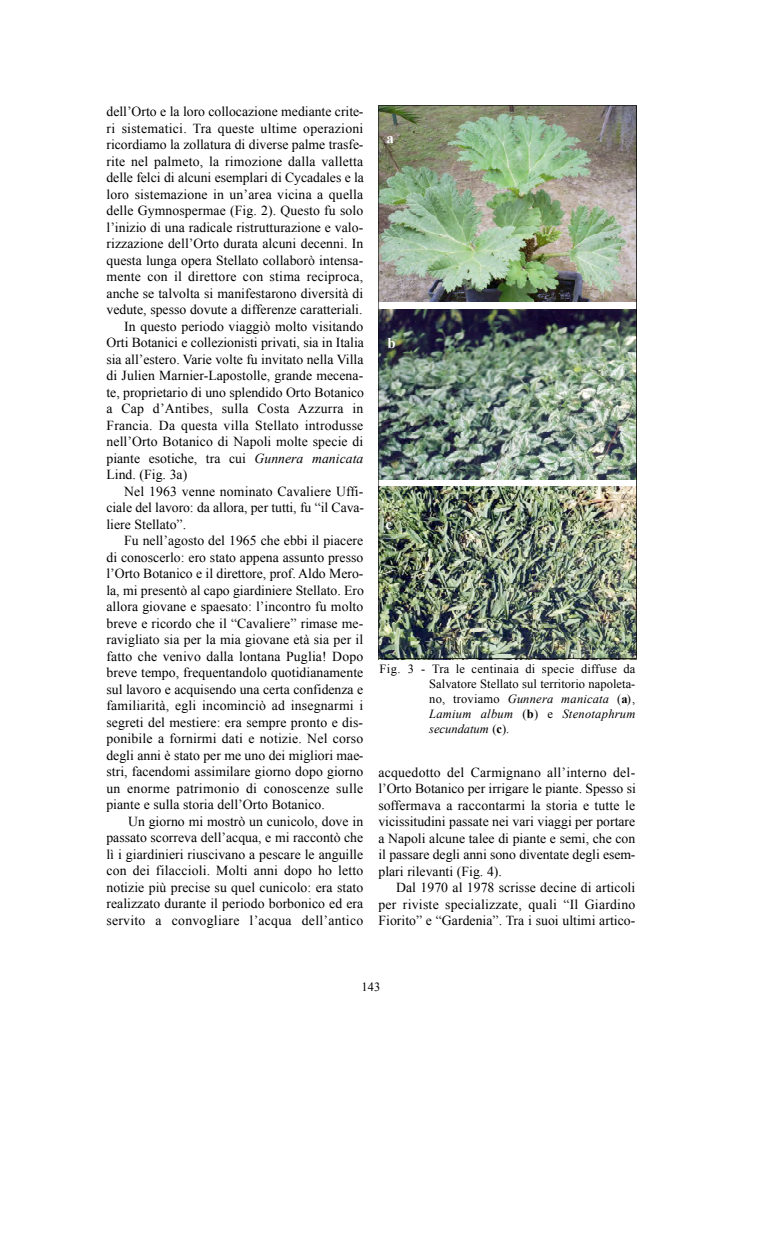
<style>
.page{position:relative;width:765px;height:1260px;background:#fff}
.page>*{position:absolute;margin:0;border:0;box-sizing:border-box;transform-origin:0 0}
.t1{font:700 15px "Times New Roman";color:#fff}
.t2{font:13.75px/16.5px "Times New Roman";letter-spacing:.005em;color:#000;text-align:justify}
.t3{font:12.5px/15px "Times New Roman";letter-spacing:.005em;color:#000;text-align:justify}
.s1{font-style:italic}
.s2{font-weight:700}
</style>
<div class="page">
<img style="left:378px;top:105px;width:259px;height:554px">
<p class="t2" style="left:106px;top:103px;width:258px">dell’Orto e la loro collocazione mediante crite-</p>
<p class="t2" style="left:106px;top:120px;width:258px">ri sistematici. Tra queste ultime operazioni</p>
<p class="t2" style="left:106px;top:136px;width:258px">ricordiamo la zollatura di diverse palme trasfe-</p>
<p class="t2" style="left:106px;top:153px;width:258px">rite nel palmeto, la rimozione dalla valletta</p>
<p class="t2" style="left:106px;top:169px;width:259px">delle felci di alcuni esemplari di Cycadales e la</p>
<p class="t2" style="left:106px;top:186px;width:258px">loro sistemazione in un’area vicina a quella</p>
<p class="t2" style="left:106px;top:202px;width:258px">delle Gymnospermae (Fig. 2). Questo fu solo</p>
<p class="t2" style="left:106px;top:219px;width:258px">l’inizio di una radicale ristrutturazione e valo-</p>
<p class="t2" style="left:106px;top:235px;width:258px">rizzazione dell’Orto durata alcuni decenni. In</p>
<p class="t2" style="left:106px;top:252px;width:258px">questa lunga opera Stellato collaborò intensa-</p>
<p class="t2" style="left:107px;top:268px;width:258px">mente con il direttore con stima reciproca,</p>
<p class="t2" style="left:107px;top:285px;width:258px">anche se talvolta si manifestarono diversità di</p>
<p class="t2" style="left:106px;top:301px;width:258px">vedute, spesso dovute a differenze caratteriali.</p>
<p class="t2" style="left:124px;top:318px;width:241px">In questo periodo viaggiò molto visitando</p>
<p class="t2" style="left:106px;top:334px;width:259px">Orti Botanici e collezionisti privati, sia in Italia</p>
<p class="t2" style="left:106px;top:351px;width:258px">sia all’estero. Varie volte fu invitato nella Villa</p>
<p class="t2" style="left:107px;top:367px;width:258px">di Julien Marnier-Lapostolle, grande mecena-</p>
<p class="t2" style="left:106px;top:384px;width:259px">te, proprietario di uno splendido Orto Botanico</p>
<p class="t2" style="left:106px;top:400px;width:258px">a Cap d’Antibes, sulla Costa Azzurra in</p>
<p class="t2" style="left:106px;top:417px;width:258px">Francia. Da questa villa Stellato introdusse</p>
<p class="t2" style="left:106px;top:433px;width:258px">nell’Orto Botanico di Napoli molte specie di</p>
<p class="t2" style="left:106px;top:450px;width:258px">piante esotiche, tra cui <span class="s1">Gunnera manicata</span></p>
<p class="t2" style="left:106px;top:466px;width:82px">Lind. (Fig. 3a)</p>
<p class="t2" style="left:124px;top:483px;width:241px">Nel 1963 venne nominato Cavaliere Uffi-</p>
<p class="t2" style="left:106px;top:499px;width:259px">ciale del lavoro: da allora, per tutti, fu “il Cava-</p>
<p class="t2" style="left:106px;top:516px;width:81px">liere Stellato”.</p>
<p class="t2" style="left:124px;top:532px;width:241px">Fu nell’agosto del 1965 che ebbi il piacere</p>
<p class="t2" style="left:106px;top:549px;width:258px">di conoscerlo: ero stato appena assunto presso</p>
<p class="t2" style="left:106px;top:565px;width:258px">l’Orto Botanico e il direttore, prof. Aldo Mero-</p>
<p class="t2" style="left:106px;top:582px;width:259px">la, mi presentò al capo giardiniere Stellato. Ero</p>
<p class="t2" style="left:106px;top:598px;width:258px">allora giovane e spaesato: l’incontro fu molto</p>
<p class="t2" style="left:106px;top:615px;width:258px">breve e ricordo che il “Cavaliere” rimase me-</p>
<p class="t2" style="left:106px;top:631px;width:258px">ravigliato sia per la mia giovane età sia per il</p>
<p class="t2" style="left:106px;top:648px;width:258px">fatto che venivo dalla lontana Puglia! Dopo</p>
<p class="t2" style="left:106px;top:664px;width:258px">breve tempo, frequentandolo quotidianamente</p>
<p class="t2" style="left:106px;top:681px;width:258px">sul lavoro e acquisendo una certa confidenza e</p>
<p class="t2" style="left:106px;top:697px;width:258px">familiarità, egli incominciò ad insegnarmi i</p>
<p class="t2" style="left:106px;top:714px;width:258px">segreti del mestiere: era sempre pronto e dis-</p>
<p class="t2" style="left:106px;top:730px;width:258px">ponibile a fornirmi dati e notizie. Nel corso</p>
<p class="t2" style="left:106px;top:747px;width:258px">degli anni è stato per me uno dei migliori mae-</p>
<p class="t2" style="left:106px;top:763px;width:258px">stri, facendomi assimilare giorno dopo giorno</p>
<p class="t2" style="left:106px;top:780px;width:258px">un enorme patrimonio di conoscenze sulle</p>
<p class="t2" style="left:106px;top:796px;width:220px">piante e sulla storia dell’Orto Botanico.</p>
<p class="t2" style="left:128px;top:813px;width:237px">Un giorno mi mostrò un cunicolo, dove in</p>
<p class="t2" style="left:106px;top:829px;width:258px">passato scorreva dell’acqua, e mi raccontò che</p>
<p class="t2" style="left:106px;top:846px;width:258px">lì i giardinieri riuscivano a pescare le anguille</p>
<p class="t2" style="left:106px;top:862px;width:258px">con dei filaccioli. Molti anni dopo ho letto</p>
<p class="t2" style="left:106px;top:879px;width:258px">notizie più precise su quel cunicolo: era stato</p>
<p class="t2" style="left:106px;top:895px;width:258px">realizzato durante il periodo borbonico ed era</p>
<p class="t2" style="left:106px;top:912px;width:258px">servito a convogliare l’acqua dell’antico</p>
<p class="t1" style="left:387px;top:129px;width:9px">a</p>
<p class="t1" style="left:387px;top:335px;width:10px">b</p>
<p class="t1" style="left:386px;top:516px;width:8px">c</p>
<p class="t3" style="left:429px;top:661px;width:208px;text-indent:-50px">Fig. 3 - Tra le centinaia di specie diffuse da Salvatore Stellato sul territorio napoleta&shy;no, troviamo <span class="s1">Gunnera manicata</span> (<span class="s2">a</span>) , <span class="s1">Lamium album</span> (<span class="s2">b</span>) e <span class="s1">S te n o ta p h ru m secundatum</span> (<span class="s2">c</span>).</p>
<p class="t2" style="left:378px;top:764px;width:259px">acquedotto del Carmignano all’interno del&shy;l’Orto Botanico per irrigare le piante. Spesso si soffermava a raccontarmi la storia e tutte le vicissitudini passate nei vari viaggi per portare a Napoli alcune talee di piante e semi, che con il passare degli anni sono diventate degli esem&shy;plari rilevanti (Fig. 4).</p>
<p class="t2" style="left:378px;top:879px;width:258px;text-indent:18px">Dal 1970 al 1978 scrisse decine di articoli per riviste specializzate, quali “Il Giardino Fiorito” e “Gardenia”. Tra i suoi ultimi artico-</p>
<p class="t3" style="left:362px;top:979px;width:20px">143</p>
</div>
